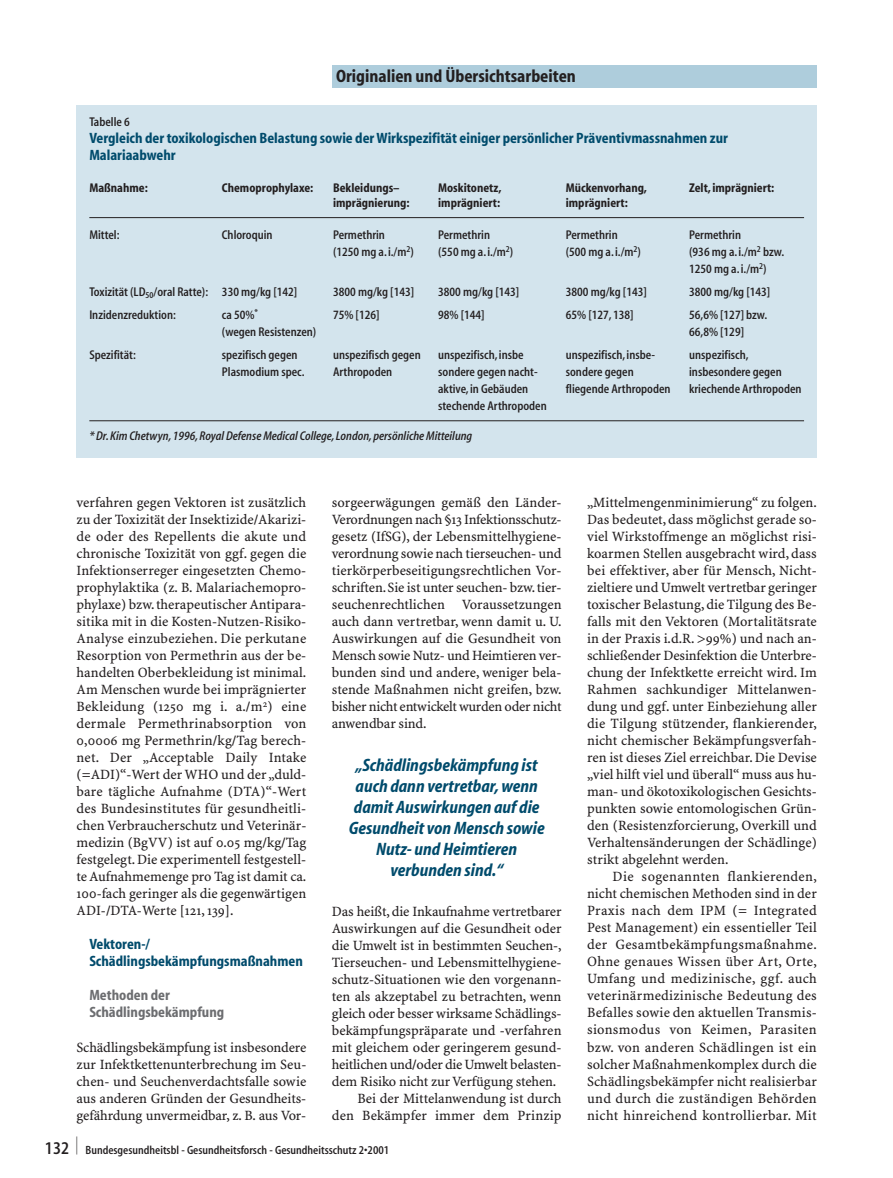
<style>
.page{position:relative;width:893px;height:1178px;background:#fff}
.page>*{position:absolute;margin:0;border:0;box-sizing:border-box;transform-origin:0 0}
.t1{font:italic 700 condensed 18px/21px "S Myriad";color:#004b6c;text-align:center}
.t2{font:700 condensed 18px "S Myriad";color:#231f20}
.t3{font:600 condensed 18px "S Myriad";color:#231f20;scale:.38 1}
.t4{font:700 condensed 15px/17px "S Myriad";color:#004b6c}
.t5{font:700 condensed 15px/17px "S Myriad";color:#6c6d70}
.t6{font:14.25px/17px "S Minion Plus";letter-spacing:-.005em;color:#231f20;text-align:justify}
.t7{font:600 condensed 12.75px/17px "S Myriad";color:#231f20}
.t8{font:700 condensed 12.75px "S Myriad";color:#231f20}
.t9{font:italic 600 condensed 12.75px "S Myriad";color:#231f20}
.t10{font:600 condensed 12px "S Myriad";color:#231f20}
.s1{font-size:18px}
</style>
<div class="page">
<div style="left:332px;top:65px;width:484px;height:22px;background:#aecddc"></div>
<div style="left:77px;top:105px;width:739px;height:352px;background:#d3e4ed"></div>
<hr style="left:89px;top:217px;width:715px;height:1px;background:#231f20">
<hr style="left:89px;top:420px;width:715px;height:1px;background:#231f20">
<p class="t2" style="left:336px;top:69px;width:241px">Originalien und Übersichtsarbeiten</p>
<p class="t7" style="left:89px;top:115px;width:42px">Tabelle 6</p>
<p class="t4" style="left:89px;top:131px;width:640px">Vergleich der toxikologischen Belastung sowie der Wirkspezifität einiger persönlicher Präventivmassnahmen zur<br>Malariaabwehr</p>
<p class="t8" style="left:89px;top:183px;width:60px">Maßnahme:</p>
<p class="t8" style="left:222px;top:183px;width:93px">Chemoprophylaxe:</p>
<p class="t8" style="left:333px;top:183px;width:68px">Bekleidungs–</p>
<p class="t8" style="left:438px;top:183px;width:65px">Moskitonetz,</p>
<p class="t8" style="left:565px;top:183px;width:83px">Mückenvorhang,</p>
<p class="t8" style="left:689px;top:183px;width:87px">Zelt, imprägniert:</p>
<p class="t8" style="left:333px;top:198px;width:78px">imprägnierung:</p>
<p class="t8" style="left:438px;top:198px;width:63px">imprägniert:</p>
<p class="t8" style="left:566px;top:198px;width:63px">imprägniert:</p>
<p class="t7" style="left:89px;top:228px;width:32px">Mittel:</p>
<p class="t7" style="left:222px;top:228px;width:52px">Chloroquin</p>
<p class="t7" style="left:333px;top:228px;width:53px">Permethrin</p>
<p class="t7" style="left:438px;top:228px;width:53px">Permethrin</p>
<p class="t7" style="left:565px;top:228px;width:53px">Permethrin</p>
<p class="t7" style="left:689px;top:228px;width:53px">Permethrin</p>
<p class="t7" style="left:333px;top:245px;width:82px">(1250 mg a.i./m<sup>2</sup>)</p>
<p class="t7" style="left:438px;top:245px;width:77px">(550 mg a.i./m<sup>2</sup>)</p>
<p class="t7" style="left:566px;top:245px;width:77px">(500 mg a.i./m<sup>2</sup>)</p>
<p class="t7" style="left:689px;top:245px;width:96px">(936 mg a.i./m<sup>2</sup> bzw.<br>1250 mg a.i./m<sup>2</sup>)</p>
<p class="t7" style="left:89px;top:285px;width:209px">Toxizität (LD<sub>50</sub>/oral Ratte): 330 mg/kg [142]</p>
<p class="t7" style="left:333px;top:285px;width:82px">3800 mg/kg [143]</p>
<p class="t7" style="left:438px;top:285px;width:82px">3800 mg/kg [143]</p>
<p class="t7" style="left:566px;top:285px;width:82px">3800 mg/kg [143]</p>
<p class="t7" style="left:689px;top:285px;width:82px">3800 mg/kg [143]</p>
<p class="t7" style="left:89px;top:308px;width:88px">Inzidenzreduktion:</p>
<p class="t7" style="left:222px;top:308px;width:38px">ca 50%<sup>*</sup></p>
<p class="t7" style="left:333px;top:308px;width:48px">75% [126]</p>
<p class="t7" style="left:438px;top:308px;width:48px">98% [144]</p>
<p class="t7" style="left:566px;top:308px;width:69px">65% [127, 138]</p>
<p class="t7" style="left:689px;top:308px;width:80px">56,6% [127] bzw.</p>
<p class="t7" style="left:222px;top:325px;width:96px">(wegen Resistenzen)</p>
<p class="t7" style="left:689px;top:325px;width:56px">66,8% [129]</p>
<p class="t7" style="left:89px;top:348px;width:48px">Spezifität:</p>
<p class="t7" style="left:222px;top:348px;width:77px">spezifisch gegen</p>
<p class="t7" style="left:333px;top:348px;width:89px">unspezifisch gegen</p>
<p class="t7" style="left:438px;top:348px;width:87px">unspezifisch, insbe</p>
<p class="t7" style="left:566px;top:348px;width:91px">unspezifisch, insbe-</p>
<p class="t7" style="left:689px;top:348px;width:61px">unspezifisch,</p>
<p class="t7" style="left:222px;top:365px;width:84px">Plasmodium spec.</p>
<p class="t7" style="left:333px;top:365px;width:61px">Arthropoden</p>
<p class="t7" style="left:438px;top:365px;width:101px">sondere gegen nacht-</p>
<p class="t7" style="left:566px;top:365px;width:69px">sondere gegen</p>
<p class="t7" style="left:689px;top:365px;width:94px">insbesondere gegen</p>
<p class="t7" style="left:438px;top:382px;width:91px">aktive, in Gebäuden</p>
<p class="t7" style="left:565px;top:382px;width:106px">fliegende Arthropoden</p>
<p class="t7" style="left:689px;top:382px;width:114px">kriechende Arthropoden</p>
<p class="t7" style="left:438px;top:399px;width:110px">stechende Arthropoden</p>
<p class="t9" style="left:89px;top:431px;width:384px">* Dr.Kim Chetwyn, 1996, Royal Defense Medical College, London, persönliche Mitteilung</p>
<p class="t6" style="left:77px;top:495px;width:231px">verfahren gegen Vektoren ist zusätzlich zu der Toxizität der Insektizide/Akarizi&shy;de oder des Repellents die akute und chronische Toxizität von ggf. gegen die Infektionserreger eingesetzten Chemo&shy;prophylaktika (z. B. Malariachemopro&shy;phylaxe) bzw. therapeutischer Antipara&shy;sitika mit in die Kosten-Nutzen-Risiko-Analyse einzubeziehen. Die perkutane Resorption von Permethrin aus der be&shy;handelten Oberbekleidung ist minimal.<br>Am Menschen wurde bei imprägnierter Bekleidung (1250 mg i. a./m<sup>2</sup>) eine dermale Permethrinabsorption von 0,0006 mg Permethrin/kg/Tag berech&shy;net. Der „Acceptable Daily Intake (=ADI)“-Wert der WHO und der „duld&shy;bare tägliche Aufnahme (DTA)“-Wert des Bundesinstitutes für gesundheitli&shy;chen Verbraucherschutz und Veterinär&shy;medizin (BgVV) ist auf 0.05 mg/kg/Tag festgelegt. Die experimentell festgestell&shy;te Aufnahmemenge pro Tag ist damit ca.<br>100-fach geringer als die gegenwärtigen ADI-/DTA-Werte [121, 139].</p>
<p class="t4" style="left:89px;top:937px;width:215px">Vektoren-/<br>Schädlingsbekämpfungsmaßnahmen</p>
<p class="t5" style="left:89px;top:988px;width:136px">Methoden der<br>Schädlingsbekämpfung</p>
<p class="t6" style="left:77px;top:1039px;width:231px">Schädlingsbekämpfung ist insbesondere zur Infektkettenunterbrechung im Seu&shy;chen- und Seuchenverdachtsfalle sowie aus anderen Gründen der Gesundheits&shy;gefährdung unvermeidbar, z. B. aus Vor-</p>
<p class="t6" style="left:332px;top:495px;width:231px">sorgeerwägungen gemäß den Länder-Verordnungen nach §13 Infektionsschutz&shy;gesetz (IfSG), der Lebensmittelhygiene&shy;verordnung sowie nach tierseuchen- und tierkörperbeseitigungsrechtlichen Vor&shy;schriften.Sie ist unter seuchen- bzw.tier&shy;seuchenrechtlichen Voraussetzungen auch dann vertretbar, wenn damit u. U.<br>Auswirkungen auf die Gesundheit von Mensch sowie Nutz- und Heimtieren ver&shy;bunden sind und andere, weniger bela&shy;stende Maßnahmen nicht greifen, bzw. bisher nicht entwickelt wurden oder nicht anwendbar sind.</p>
<p class="t1" style="left:349px;top:756px;width:197px">„Schädlingsbekämpfung ist auch dann vertretbar, wenn damit Auswirkungen auf die<br>Gesundheit von Mensch sowie<br>Nutz- und Heimtieren verbunden sind.“</p>
<p class="t6" style="left:332px;top:903px;width:231px">Das heißt, die Inkaufnahme vertretbarer</p>
<p class="t6" style="left:332px;top:920px;width:231px">Auswirkungen auf die Gesundheit oder</p>
<p class="t6" style="left:332px;top:937px;width:231px">die Umwelt ist in bestimmten Seuchen-,</p>
<p class="t6" style="left:332px;top:954px;width:231px">Tierseuchen- und Lebensmittelhygiene-</p>
<p class="t6" style="left:332px;top:971px;width:231px">schutz-Situationen wie den vorgenann-</p>
<p class="t6" style="left:332px;top:988px;width:231px">ten als akzeptabel zu betrachten, wenn</p>
<p class="t6" style="left:332px;top:1005px;width:231px">gleich oder besser wirksame Schädlings-</p>
<p class="t6" style="left:332px;top:1022px;width:231px">bekämpfungspräparate und -verfahren</p>
<p class="t6" style="left:332px;top:1039px;width:231px">mit gleichem oder geringerem gesund-</p>
<p class="t6" style="left:332px;top:1056px;width:231px">heitlichen und/oder die Umwelt belasten-</p>
<p class="t6" style="left:332px;top:1073px;width:226px">dem Risiko nicht zur Verfügung stehen.</p>
<p class="t6" style="left:357px;top:1090px;width:206px">Bei der Mittelanwendung ist durch</p>
<p class="t6" style="left:332px;top:1107px;width:231px">den Bekämpfer immer dem Prinzip</p>
<p class="t3" style="left:76px;top:1136px;width:5px">|</p>
<p class="t10" style="left:45px;top:1144px;width:346px"><span class="s1">132</span> Bundesgesundheitsbl - Gesundheitsforsch - Gesundheitsschutz 2•2001</p>
<p class="t6" style="left:587px;top:495px;width:231px">„Mittelmengenminimierung“ zu folgen.<br>Das bedeutet, dass möglichst gerade so&shy;viel Wirkstoffmenge an möglichst risi&shy;koarmen Stellen ausgebracht wird, dass bei effektiver, aber für Mensch, Nicht&shy;zieltiere und Umwelt vertretbar geringer toxischer Belastung, die Tilgung des Be&shy;falls mit den Vektoren (Mortalitätsrate in der Praxis i.d.R. &gt;99%) und nach an&shy;schließender Desinfektion die Unterbre&shy;chung der Infektkette erreicht wird. Im Rahmen sachkundiger Mittelanwen&shy;dung und ggf. unter Einbeziehung aller die Tilgung stützender, flankierender, nicht chemischer Bekämpfungsverfah&shy;ren ist dieses Ziel erreichbar. Die Devise „viel hilft viel und überall“ muss aus hu&shy;man- und ökotoxikologischen Gesichts&shy;punkten sowie entomologischen Grün&shy;den (Resistenzforcierung, Overkill und Verhaltensänderungen der Schädlinge) strikt abgelehnt werden.</p>
<p class="t6" style="left:587px;top:869px;width:231px;text-indent:26px">Die sogenannten flankierenden, nicht chemischen Methoden sind in der Praxis nach dem IPM (= Integrated Pest Management) ein essentieller Teil der Gesamtbekämpfungsmaßnahme.<br>Ohne genaues Wissen über Art, Orte, Umfang und medizinische, ggf. auch veterinärmedizinische Bedeutung des Befalles sowie den aktuellen Transmis&shy;sionsmodus von Keimen, Parasiten bzw. von anderen Schädlingen ist ein solcher Maßnahmenkomplex durch die Schädlingsbekämpfer nicht realisierbar und durch die zuständigen Behörden nicht hinreichend kontrollierbar. Mit</p>
</div>
